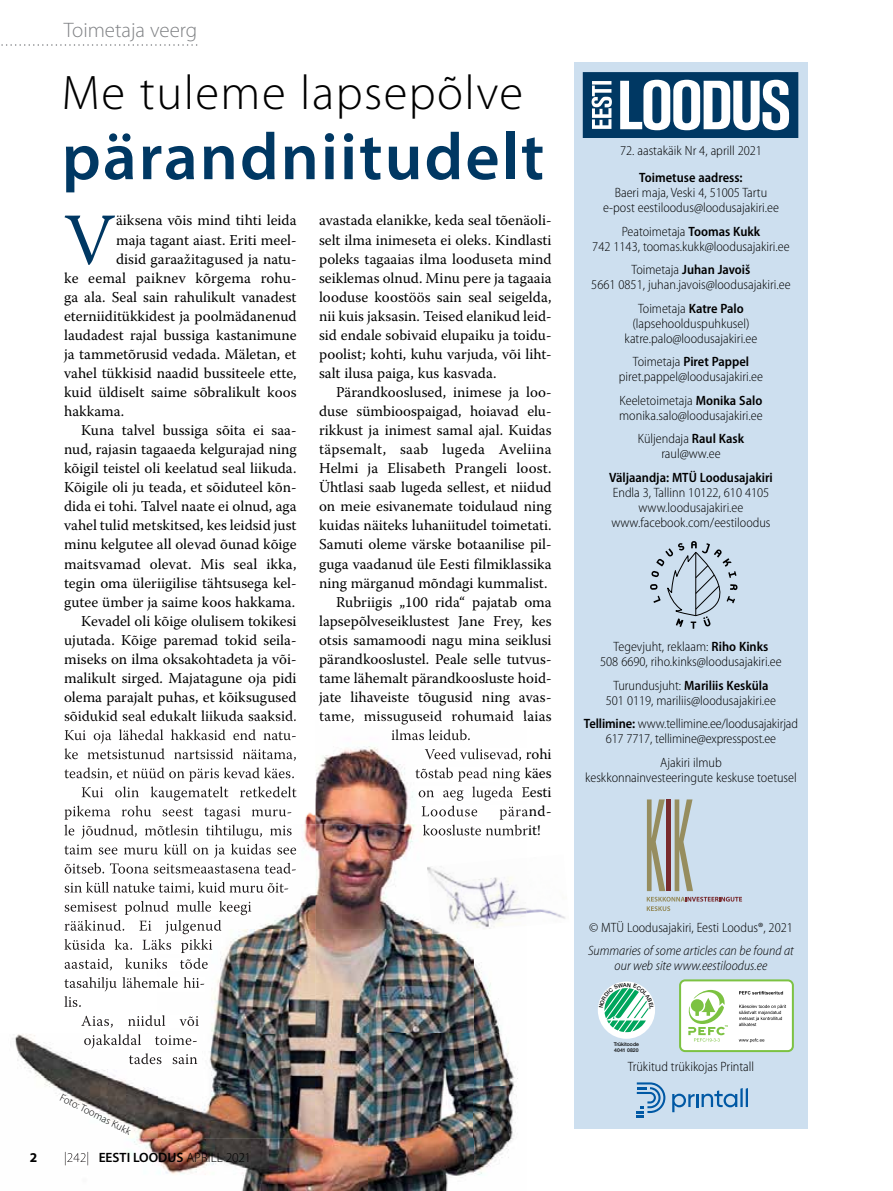
<style>
.page{position:relative;width:893px;height:1191px;background:#fff}
.page>*{position:absolute;margin:0;border:0;box-sizing:border-box;transform-origin:0 0}
.t1{font:72.75px "Warnock Pro";color:#003863}
.t2{font:600 66.75px "Myriad Pro";letter-spacing:.03em;color:#003863}
.t3{font:300 48.75px "Myriad Pro";letter-spacing:.03em;color:#000}
.t4{font:300 21px "Myriad Pro";color:#808285}
.t5{font:15px/19px "Warnock Pro";color:#000;text-align:justify}
.t6{font:300 semi-condensed 13.5px/15px "Myriad Pro";color:#000;text-align:center}
.t7{font:italic 300 semi-condensed 13.5px/15px "Myriad Pro";color:#000;text-align:center}
.t8{font:600 semi-condensed 13.5px "Myriad Pro";color:#000}
.t9{font:600 13.5px "Myriad Pro";color:#000}
.t10{font:700 13.5px "Myriad Pro";color:#000}
.t11{font:300 10.5px "Myriad Pro";color:#000}
.t12{font:500 5.1px/6.1px "Helvetica Neue LT Std";color:#000}
.s1{font-weight:600}
.s2{font-weight:300}
</style>
<div class="page">
<svg style="left:1px;top:44px;width:196px;height:2px"></svg>
<div style="left:574px;top:63px;width:234px;height:1066px;background:#cddfef"></div>
<svg style="left:583px;top:72px;width:215px;height:66px;background:#6587a1"></svg>
<svg style="left:650px;top:541px;width:88px;height:88px"></svg>
<svg style="left:647px;top:799px;width:95px;height:112px"></svg>
<svg style="left:637px;top:1082px;width:28px;height:35px"></svg>
<svg style="left:672px;top:1088px;width:76px;height:24px"></svg>
<img style="left:526px;top:908px;width:40px;height:11px">
<div style="left:598px;top:981px;width:57px;height:57px;background:#fff;border-radius:50%"></div>
<div style="left:680px;top:980px;width:113px;height:71px;background:#fff;border-radius:5px"></div>
<div style="left:679px;top:979px;width:115px;height:73px;border:2px solid #7cc242;border-radius:5px"></div>
<svg style="left:739px;top:991px;width:44px;height:3px"></svg>
<svg style="left:739px;top:1038px;width:25px;height:4px"></svg>
<svg style="left:739px;top:1004px;width:47px;height:22px"></svg>
<svg style="left:688px;top:990px;width:40px;height:51px"></svg>
<img style="left:15px;top:719px;width:459px;height:472px">
<img style="left:474px;top:781px;width:52px;height:394px">
<img style="left:65px;top:719px;width:232px;height:2px">
<img style="left:65px;top:729px;width:231px;height:14px">
<img style="left:64px;top:748px;width:233px;height:13px">
<img style="left:64px;top:767px;width:230px;height:14px">
<img style="left:82px;top:786px;width:215px;height:15px">
<img style="left:64px;top:805px;width:227px;height:15px">
<img style="left:64px;top:824px;width:228px;height:15px">
<img style="left:64px;top:843px;width:233px;height:15px">
<img style="left:65px;top:862px;width:231px;height:11px">
<img style="left:65px;top:881px;width:223px;height:13px">
<img style="left:65px;top:901px;width:187px;height:14px">
<img style="left:65px;top:920px;width:157px;height:14px">
<img style="left:64px;top:939px;width:149px;height:14px">
<img style="left:65px;top:958px;width:143px;height:12px">
<img style="left:64px;top:977px;width:140px;height:14px">
<img style="left:64px;top:996px;width:17px;height:11px">
<img style="left:81px;top:1015px;width:118px;height:12px">
<img style="left:84px;top:1034px;width:113px;height:14px">
<img style="left:129px;top:1053px;width:69px;height:11px">
<img style="left:319px;top:719px;width:207px;height:5px">
<img style="left:392px;top:729px;width:78px;height:11px">
<img style="left:425px;top:748px;width:96px;height:13px">
<img style="left:415px;top:767px;width:111px;height:14px">
<img style="left:419px;top:786px;width:107px;height:15px">
<img style="left:422px;top:805px;width:104px;height:14px">
<img style="left:423px;top:824px;width:103px;height:11px">
<img style="left:427px;top:858px;width:99px;height:42px">
<img style="left:430px;top:891px;width:96px;height:43px">
<img style="left:65px;top:1151px;width:23px;height:14px">
<svg style="left:599px;top:982px;width:55px;height:50px"></svg>
<h3 class="t4" style="left:64px;top:18px;width:135px">Toimetaja veerg</h3>
<h3 class="t3" style="left:62px;top:66px;width:463px">Me tuleme lapsepõlve</h3>
<h2 class="t2" style="left:62px;top:114px;width:484px">pärandniitudelt</h2>
<h1 class="t1" style="left:64px;top:196px;width:52px">V</h1>
<p class="t5" style="left:116px;top:211px;width:182px">äiksena võis mind tihti leida</p>
<p class="t5" style="left:116px;top:230px;width:182px">maja tagant aiast. Eriti meel-</p>
<p class="t5" style="left:116px;top:249px;width:182px">disid garaažitagused ja natu-</p>
<p class="t5" style="left:64px;top:268px;width:234px">ke eemal paiknev kõrgema rohu-</p>
<p class="t5" style="left:64px;top:287px;width:234px">ga ala. Seal sain rahulikult vanadest</p>
<p class="t5" style="left:64px;top:306px;width:234px">eterniiditükkidest ja poolmädanenud</p>
<p class="t5" style="left:64px;top:325px;width:234px">laudadest rajal bussiga kastanimune</p>
<p class="t5" style="left:64px;top:344px;width:234px">ja tammetõrusid vedada. Mäletan, et</p>
<p class="t5" style="left:64px;top:363px;width:234px">vahel tükkisid naadid bussiteele ette,</p>
<p class="t5" style="left:64px;top:382px;width:234px">kuid üldiselt saime sõbralikult koos</p>
<p class="t5" style="left:64px;top:401px;width:62px">hakkama.</p>
<p class="t5" style="left:81px;top:420px;width:217px">Kuna talvel bussiga sõita ei saa-</p>
<p class="t5" style="left:64px;top:439px;width:234px">nud, rajasin tagaaeda kelgurajad ning</p>
<p class="t5" style="left:64px;top:458px;width:234px">kõigil teistel oli keelatud seal liikuda.</p>
<p class="t5" style="left:64px;top:477px;width:234px">Kõigile oli ju teada, et sõiduteel kõn-</p>
<p class="t5" style="left:64px;top:496px;width:234px">dida ei tohi. Talvel naate ei olnud, aga</p>
<p class="t5" style="left:64px;top:515px;width:234px">vahel tulid metskitsed, kes leidsid just</p>
<p class="t5" style="left:64px;top:535px;width:234px">minu kelgutee all olevad õunad kõige</p>
<p class="t5" style="left:64px;top:554px;width:234px">maitsvamad olevat. Mis seal ikka,</p>
<p class="t5" style="left:64px;top:573px;width:234px">tegin oma üleriigilise tähtsusega kel-</p>
<p class="t5" style="left:64px;top:592px;width:233px">gutee ümber ja saime koos hakkama.</p>
<p class="t5" style="left:81px;top:611px;width:217px">Kevadel oli kõige olulisem tokikesi</p>
<p class="t5" style="left:64px;top:630px;width:234px">ujutada. Kõige paremad tokid seila-</p>
<p class="t5" style="left:64px;top:649px;width:234px">miseks on ilma oksakohtadeta ja või-</p>
<p class="t5" style="left:64px;top:668px;width:234px">malikult sirged. Majatagune oja pidi</p>
<p class="t5" style="left:64px;top:687px;width:234px">olema parajalt puhas, et kõiksugused</p>
<p class="t5" style="left:64px;top:706px;width:234px">sõidukid seal edukalt liikuda saaksid.</p>
<p class="t5" style="left:319px;top:211px;width:234px">avastada elanikke, keda seal tõenäoli&shy;selt ilma inimeseta ei oleks. Kindlasti poleks tagaaias ilma looduseta mind seiklemas olnud. Minu pere ja tagaaia looduse koostöös sain seal seigelda, nii kuis jaksasin. Teised elanikud leid&shy;sid endale sobivaid elupaiku ja toidu&shy;poolist; kohti, kuhu varjuda, või liht&shy;salt ilusa paiga, kus kasvada.</p>
<p class="t5" style="left:319px;top:382px;width:234px;text-align:right">Pärandkooslused, inimese ja loo&shy;duse sümbioospaigad, hoiavad elu&shy;rikkust ja inimest samal ajal. Kuidas täpsemalt, saab lugeda Aveliina Helmi ja Elisabeth Prangeli loost.<br>Ühtlasi saab lugeda sellest, et niidud on meie esivanemate toidulaud ning kuidas näiteks luhaniitudel toimetati.<br>Samuti oleme värske botaanilise pil&shy;guga vaadanud üle Eesti filmiklassika ning märganud mõndagi kummalist.<br>Rubriigis „100 rida“ pajatab oma lapsepõlveseiklustest Jane Frey, kes otsis samamoodi nagu mina seiklusi pärandkooslustel. Peale selle tutvus&shy;tame lähemalt pärandkoosluste hoid&shy;jate lihaveiste tõugusid ning avas&shy;tame, missuguseid rohumaid laias</p>
<p class="t5" style="left:499px;top:801px;width:54px">pärand-</p>
<p class="t6" style="left:620px;top:143px;width:143px">72. aastakäik Nr 4, aprill 2021</p>
<p class="t8" style="left:639px;top:170px;width:105px">Toimetuse aadress:</p>
<p class="t6" style="left:603px;top:186px;width:177px">Baeri maja, Veski 4, 51005 Tartu e-post eestiloodus@loodusajakiri.ee</p>
<p class="t6" style="left:592px;top:224px;width:199px">Peatoimetaja <span class="s1">Toomas Kukk<br></span>742 1143, toomas.kukk@loodusajakiri.ee</p>
<p class="t6" style="left:591px;top:263px;width:201px">Toimetaja <span class="s1">Juhan Javoiš<br></span>5661 0851, juhan.javois@loodusajakiri.ee</p>
<p class="t6" style="left:624px;top:301px;width:134px">Toimetaja <span class="s1">Katre Palo </span>(lapsehoolduspuhkusel) katre.palo@loodusajakiri.ee</p>
<p class="t6" style="left:619px;top:355px;width:146px">Toimetaja <span class="s1">Piret Pappel </span>piret.pappel@loodusajakiri.ee</p>
<p class="t6" style="left:619px;top:393px;width:145px;text-align:left">Keeletoimetaja <span class="s1">Monika Salo </span>monika.salo@loodusajakiri.ee</p>
<p class="t6" style="left:638px;top:432px;width:108px">Küljendaja <span class="s1">Raul Kask </span>raul@ww.ee</p>
<p class="t8" style="left:609px;top:470px;width:165px">Väljaandja: MTÜ Loodusajakiri</p>
<p class="t6" style="left:611px;top:485px;width:161px">Endla 3, Tallinn 10122, 610 4105 www.loodusajakiri.ee www.facebook.com/eestiloodus</p>
<p class="t6" style="left:600px;top:639px;width:183px">Tegevjuht, reklaam: <span class="s1">Riho Kinks<br></span>508 6690, riho.kinks@loodusajakiri.ee</p>
<p class="t6" style="left:606px;top:678px;width:172px">Turundusjuht: <span class="s1">Mariliis Kesküla<br></span>501 0119, mariliis@loodusajakiri.ee</p>
<p class="t6" style="left:584px;top:716px;width:216px"><span class="s1">Tellimine:</span> www.tellimine.ee/loodusajakirjad<br>617 7717, tellimine@expresspost.ee</p>
<p class="t6" style="left:585px;top:755px;width:213px">Ajakiri ilmub<br>keskkonnainvesteeringute keskuse toetusel</p>
<p class="t11" style="left:63px;top:1091px;width:79px;rotate:27deg">Foto: Toomas Kukk</p>
<p class="t10" style="left:30px;top:1148px;width:9px">2</p>
<p class="t9" style="left:99px;top:1148px;width:154px">EESTI LOODUS <span class="s2">APRILL</span> <span class="s2">2021</span></p>
<p class="t6" style="left:589px;top:920px;width:205px">© MTÜ Loodusajakiri, Eesti Loodus®, 2021</p>
<p class="t7" style="left:588px;top:943px;width:207px">Summaries of some articles can be found at our web site www.eestiloodus.ee</p>
<p class="t12" style="left:614px;top:1040px;width:27px">Trükitoode<br>4041 0820</p>
<p class="t6" style="left:628px;top:1059px;width:128px">Trükitud trükikojas Printall</p>
</div>
